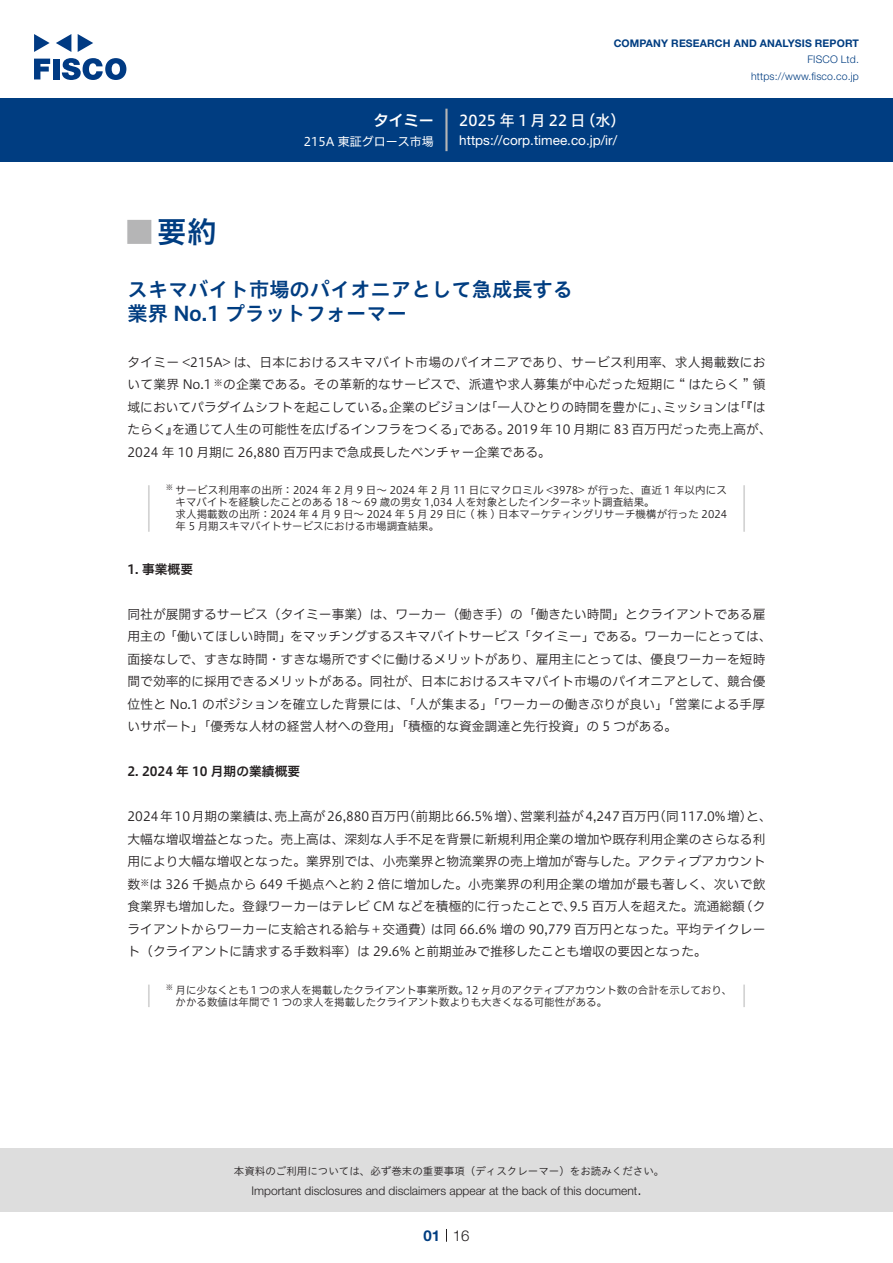
<style>
.page{position:relative;width:893px;height:1263px;background:#fff}
.page>*{position:absolute;margin:0;border:0;box-sizing:border-box;transform-origin:0 0}
.t1{font:30px "Hiragino UD Sans Std N W6";color:#003d81}
.t2{font:24px "Hiragino UD Sans Std N W6";color:#b5b5b6}
.t3{font:20.25px/24px "Hiragino UD Sans Std W6";color:#003d81}
.t4{font:15px "Hiragino UD Sans F Std N W5";letter-spacing:.195em;color:#fff}
.t5{font:15px "Hiragino UD Sans F Std N W6";color:#fff}
.t6{font:300 15px "Helvetica Neue LT Std";color:#231f20}
.t7{font:700 15px "Helvetica Neue LT Std";color:#003d81}
.t8{font:13.5px "Helvetica Neue LT Std";color:#fff}
.t9{font:12.75px/22.5px "Hiragino UD Sans F Std N W3";color:#231f20}
.t10{font:12.75px/22.5px "Hiragino UD Sans F Std N W3";letter-spacing:.02em;color:#231f20;text-align:right}
.t11{font:12.75px "Hiragino UD Sans F Std N W6";color:#231f20}
.t12{font:300 12px "Helvetica Neue LT Std";color:#231f20}
.t13{font:12px "Hiragino UD Sans F Std N W4";color:#fff}
.t14{font:10.5px/12px "Hiragino UD Sans F Std N W3";color:#231f20}
.t15{font:10.5px "Hiragino UD Sans F Std N W3";letter-spacing:.02em;color:#231f20}
.t16{font:10.5px "Hiragino UD Sans Std W3";color:#231f20}
.t17{font:700 10.5px "Helvetica Neue LT Std";letter-spacing:.015em;color:#003d81}
.t18{font:300 10.5px/16.5px "Helvetica Neue LT Std";letter-spacing:.015em;color:#003d81;text-align:right}
.t19{font:8.85px "Hiragino UD Sans F Std N W3";color:#231f20}
.t20{font:7.35px "Hiragino UD Sans F Std N W3";color:#231f20}
</style>
<div class="page">
<div style="left:0;top:1148px;width:893px;height:64px;background:#ddd"></div>
<svg style="left:34px;top:59px;width:16px;height:20px"></svg>
<div style="left:53px;top:59px;width:6px;height:20px;background:#003a83"></div>
<svg style="left:62px;top:58px;width:64px;height:22px"></svg>
<svg style="left:34px;top:34px;width:16px;height:18px"></svg>
<svg style="left:78px;top:34px;width:15px;height:18px"></svg>
<svg style="left:56px;top:34px;width:15px;height:18px"></svg>
<div style="left:0;top:98px;width:893px;height:64px;background:#003d81"></div>
<hr style="left:445px;top:109px;width:3px;height:42px;background:#b5b5b6">
<svg style="left:446px;top:1229px;width:1px;height:13px"></svg>
<hr style="left:148px;top:485px;width:2px;height:47px;background:#d3d3d3">
<hr style="left:743px;top:485px;width:2px;height:47px;background:#d3d3d3">
<hr style="left:148px;top:984px;width:2px;height:23px;background:#d3d3d3">
<hr style="left:743px;top:984px;width:2px;height:23px;background:#d3d3d3">
<p class="t5" style="left:374px;top:109px;width:62px">タイミー</p>
<p class="t13" style="left:304px;top:132px;width:131px">215A 東証グロース市場</p>
<p class="t17" style="left:614px;top:37px;width:247px">COMPANY RESEARCH AND ANALYSIS REPORT</p>
<p class="t18" style="left:751px;top:51px;width:109px">FISCO Ltd. https://www.fisco.co j p.</p>
<p class="t4" style="left:581px;top:109px;width:46px">（水(</p>
<p class="t4" style="left:459px;top:109px;width:128px">2025年1月22日</p>
<p class="t8" style="left:459px;top:132px;width:160px">https://corp.timee. c o j p. /i r/</p>
<h1 class="t1" style="left:157px;top:209px;width:61px">要約</h1>
<h2 class="t2" style="left:128px;top:213px;width:25px">█</h2>
<h3 class="t3" style="left:128px;top:276px;width:447px">スキマバイト市場のパイオニアとして急成長する業界 No.1 プラットフォーマー</h3>
<p class="t10" style="left:128px;top:350px;width:639px">タイミー &lt;215A&gt; は、日本におけるスキマバイト市場のパイオニアであり、サービス利用率、求人掲載数におの企業である。その革新的なサービスで、派遣や求人募集が中心だった短期に “ はたらく ” 領</p>
<p class="t9" style="left:128px;top:373px;width:86px">いて業界 No.1</p>
<p class="t19" style="left:214px;top:376px;width:10px">※</p>
<p class="t9" style="left:128px;top:395px;width:269px">域においてパラダイムシフトを起こしている。</p>
<p class="t9" style="left:389px;top:395px;width:103px">企業のビジョンは</p>
<p class="t9" style="left:733px;top:395px;width:33px">「『は</p>
<p class="t9" style="left:485px;top:395px;width:186px">「一人ひとりの時間を豊かに」、</p>
<p class="t9" style="left:663px;top:395px;width:78px">ミッションは</p>
<p class="t9" style="left:172px;top:418px;width:295px">を通じて人生の可能性を広げるインフラをつくる」</p>
<p class="t9" style="left:507px;top:418px;width:267px">2019 年 10 月期に 83 百万円だった売上高が、</p>
<p class="t9" style="left:128px;top:418px;width:425px">たらく』<br>2024 年 10 月期に 26,880 百万円まで急成長したベンチャー企業である。</p>
<p class="t15" style="left:176px;top:483px;width:553px">サービス利用率の出所：2024 年 2 月 9 日～ 2024 年 2 月 11 日にマクロミル &lt;3978&gt; が行った、直近 1 年以内にス</p>
<p class="t9" style="left:459px;top:418px;width:52px">である。</p>
<p class="t20" style="left:166px;top:482px;width:9px">※</p>
<p class="t14" style="left:176px;top:496px;width:553px">キマバイトを経験したことのある 18 ～ 69 歳の男女 1,034 人を対象としたインターネット調査結果。<br>求人掲載数の出所：2024 年 4 月 9 日～ 2024 年 5 月 29 日に ( 株 ) 日本マーケティングリサーチ機構が行った 2024年 5 月期スキマバイトサービスにおける市場調査結果。</p>
<p class="t11" style="left:128px;top:559px;width:67px">1. 事業概要</p>
<p class="t9" style="left:128px;top:602px;width:646px">同社が展開するサービス（タイミー事業）は、ワーカー（働き手）の「働きたい時間」とクライアントである雇用主の「働いてほしい時間」をマッチングするスキマバイトサービス「タイミー」である。ワーカーにとっては、面接なしで、すきな時間・すきな場所ですぐに働けるメリットがあり、雇用主にとっては、優良ワーカーを短時間で効率的に採用できるメリットがある。同社が、日本におけるスキマバイト市場のパイオニアとして、競合優位性と No.1 のポジションを確立した背景には、「人が集まる」「ワーカーの働きぶりが良い」「営業による手厚いサポート」「優秀な人材の経営人材への登用」「積極的な資金調達と先行投資」の 5 つがある。</p>
<p class="t11" style="left:128px;top:762px;width:174px">2. 2024 年 10 月期の業績概要</p>
<p class="t9" style="left:653px;top:804px;width:120px">（同117.0%増と）、</p>
<p class="t9" style="left:275px;top:804px;width:136px">売上高が26,880百万円</p>
<p class="t9" style="left:520px;top:804px;width:141px">営業利益が4,247百万円</p>
<p class="t9" style="left:403px;top:804px;width:125px">（前期比66.5%増）、</p>
<p class="t9" style="left:128px;top:804px;width:155px">2024年10月期の業績は、</p>
<p class="t9" style="left:128px;top:827px;width:639px">大幅な増収増益となった。売上高は、深刻な人手不足を背景に新規利用企業の増加や既存利用企業のさらなる利</p>
<p class="t9" style="left:128px;top:849px;width:639px">用により大幅な増収となった。業界別では、小売業界と物流業界の売上増加が寄与した。アクティブアカウント</p>
<p class="t9" style="left:150px;top:872px;width:617px">は 326 千拠点から 649 千拠点へと約 2 倍に増加した。小売業界の利用企業の増加が最も著しく、次いで飲</p>
<p class="t9" style="left:128px;top:872px;width:14px">数</p>
<p class="t19" style="left:140px;top:876px;width:10px">※</p>
<p class="t9" style="left:431px;top:894px;width:336px;text-indent:-303px">食業界も増加した。登録ワーカーはテレビ CM などを積極的に行ったことで、<br>は同 66.6% 増の 90,779 百万円となった。平均テイクレー</p>
<p class="t9" style="left:740px;top:894px;width:27px">（ク</p>
<p class="t9" style="left:570px;top:894px;width:177px">9.5 百万人を超えた。流通総額</p>
<p class="t9" style="left:128px;top:917px;width:581px">ライアントからワーカーに支給される給与＋交通費）<br>ト（クライアントに請求する手数料率）は 29.6% と前期並みで推移したことも増収の要因となった。</p>
<p class="t14" style="left:466px;top:983px;width:268px">12 ヶ月のアクティブアカウント数の合計を示しており、</p>
<p class="t20" style="left:166px;top:981px;width:9px">※</p>
<p class="t14" style="left:176px;top:983px;width:295px">月に少なくとも 1 つの求人を掲載したクライアント事業所数。</p>
<p class="t14" style="left:176px;top:995px;width:433px">かかる数値は年間で 1 つの求人を掲載したクライアント数よりも大きくなる可能性がある。</p>
<p class="t16" style="left:234px;top:1163px;width:432px">本資料のご利用については、必ず巻末の重要事項（ディスクレーマー）をお読みください。</p>
<p class="t6" style="left:637px;top:1180px;width:6px">.</p>
<p class="t12" style="left:251px;top:1183px;width:387px">Important disclosures and disclaimers appear at the back of this document</p>
<p class="t7" style="left:423px;top:1226px;width:18px">01</p>
<p class="t6" style="left:453px;top:1226px;width:18px">16</p>
</div>
